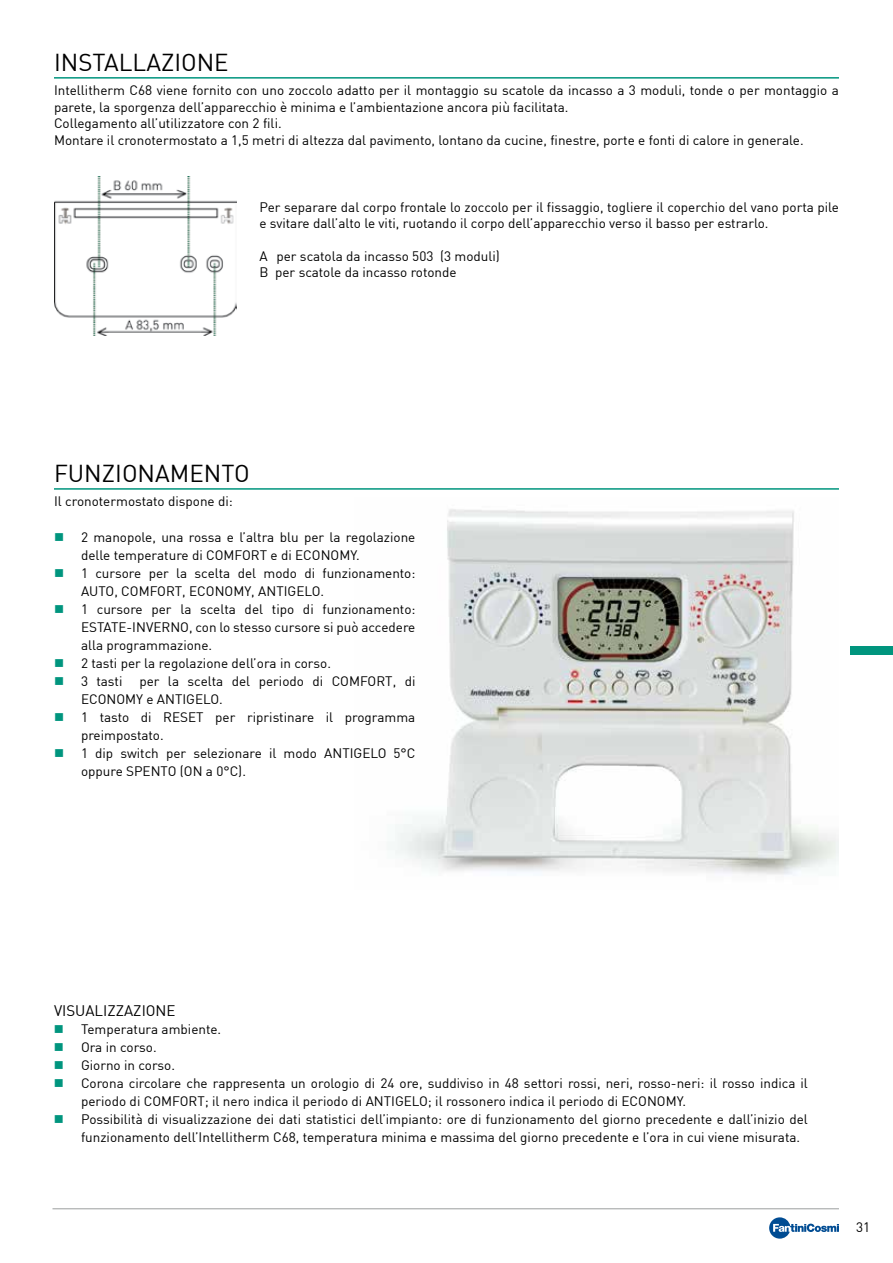
<style>
.page{position:relative;width:893px;height:1263px;background:#fff}
.page>*{position:absolute;margin:0;border:0;box-sizing:border-box;transform-origin:0 0}
.t1{font:24px "DIN";color:#000}
.t2{font:15px "DIN";color:#000}
.t3{font:13.5px/18px "DIN";color:#000}
</style>
<div class="page">
<div style="left:850px;top:646px;width:43px;height:9px;background:#00957e"></div>
<hr style="left:52px;top:1208px;width:787px;height:1px;background:#9c9e9f">
<svg style="left:769px;top:1217px;width:70px;height:21px"></svg>
<img style="left:388px;top:509px;width:451px;height:366px">
<hr style="left:54px;top:488px;width:785px;height:2px;background:#00957e">
<hr style="left:54px;top:77px;width:785px;height:2px;background:#00957e">
<img style="left:54px;top:177px;width:182px;height:159px">
<h1 class="t1" style="left:54px;top:47px;width:176px">INSTALLAZIONE</h1>
<p class="t3" style="left:54px;top:82px;width:786px;line-height:16.5px">Intellitherm C68 viene fornito con uno zoccolo adatto per il montaggio su scatole da incasso a 3 moduli, tonde o per montaggio a parete, la sporgenza dell’apparecchio è minima e l’ambientazione ancora più facilitata.<br>Collegamento all’utilizzatore con 2 fili.<br>Montare il cronotermostato a 1,5 metri di altezza dal pavimento, lontano da cucine, finestre, porte e fonti di calore in generale.</p>
<p class="t3" style="left:259px;top:198px;width:581px;line-height:16.2px">Per separare dal corpo frontale lo zoccolo per il fissaggio, togliere il coperchio del vano porta pile e svitare dall’alto le viti, ruotando il corpo dell’apparecchio verso il basso per estrarlo.</p>
<p class="t3" style="left:259px;top:248px;width:242px;line-height:16.5px">A per scatola da incasso 503 (3 moduli)<br>B per scatole da incasso rotonde</p>
<h1 class="t1" style="left:54px;top:458px;width:197px">FUNZIONAMENTO</h1>
<p class="t3" style="left:54px;top:492px;width:180px">Il cronotermostato dispone di:</p>
<p class="t3" style="left:81px;top:528px;width:336px">2 manopole, una rossa e l’altra blu per la regolazione delle temperature di COMFORT e di ECONOMY.<br>1 cursore per la scelta del modo di funzionamento:<br>AUTO, COMFORT, ECONOMY, ANTIGELO.<br>1 cursore per la scelta del tipo di funzionamento:<br>ESTATE-INVERNO, con lo stesso cursore si può accedere alla programmazione.<br>2 tasti per la regolazione dell’ora in corso.<br>3 tasti</p>
<p class="t3" style="left:81px;top:672px;width:336px;text-indent:58px">per la scelta del periodo di COMFORT, di<br>ECONOMY e ANTIGELO.<br>1 tasto di RESET per ripristinare il programma preimpostato.<br>1 dip switch per selezionare il modo ANTIGELO 5°C oppure SPENTO (ON a 0°C).</p>
<p class="t2" style="left:54px;top:1001px;width:123px">VISUALIZZAZIONE</p>
<p class="t3" style="left:81px;top:1020px;width:728px">Temperatura ambiente.<br>Ora in corso.<br>Giorno in corso.<br>Corona circolare che rappresenta un orologio di 24 ore, suddiviso in 48 settori rossi, neri, rosso-neri: il rosso indica il periodo di COMFORT; il nero indica il periodo di ANTIGELO; il rossonero indica il periodo di ECONOMY.<br>Possibilità di visualizzazione dei dati statistici dell’impianto: ore di funzionamento del giorno precedente e dall’inizio del funzionamento dell’Intellitherm C68, temperatura minima e massima del giorno precedente e l’ora in cui viene misurata.</p>
<p class="t3" style="left:856px;top:1217px;width:16px">31</p>
</div>
